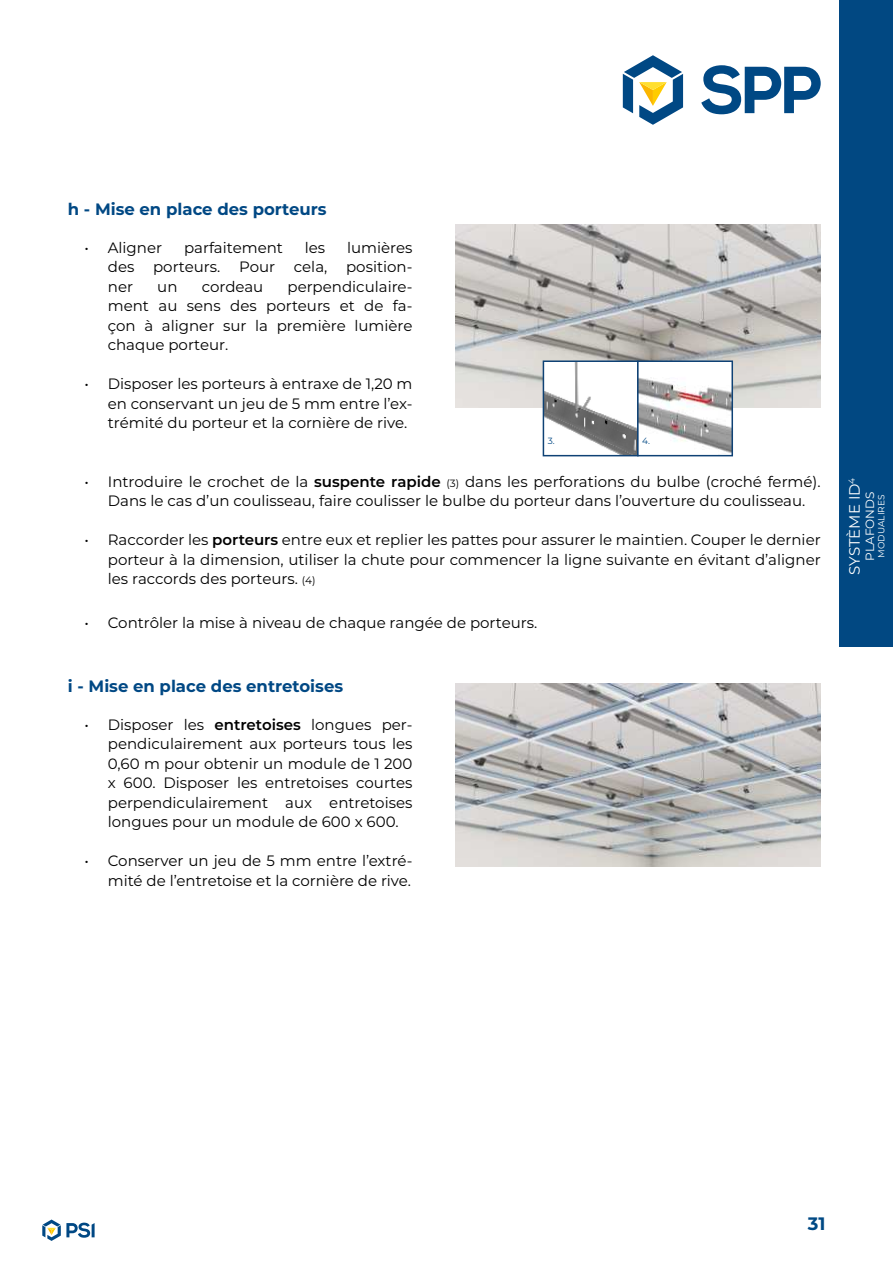
<style>
.page{position:relative;width:893px;height:1263px;background:#fff}
.page>*{position:absolute;margin:0;border:0;box-sizing:border-box;transform-origin:0 0}
.t1{font:700 18px "Montserrat";color:#004984}
.t2{font:700 16.5px "Montserrat";color:#004884}
.t3{font:15px/19.5px "Montserrat";color:#000;text-align:justify}
.t4{font:15px "Montserrat";color:#fff}
.t5{font:12px "Montserrat";color:#fff}
.t6{font:9px "Montserrat";color:#fff}
.t7{font:9px "Montserrat";color:#004884}
.s1{font-weight:600}
.s2{font-size:10.5px}
</style>
<div class="page">
<div style="left:839px;top:0;width:54px;height:647px;background:#014882"></div>
<svg style="left:42px;top:1219px;width:53px;height:22px"></svg>
<img style="left:455px;top:225px;width:366px;height:183px">
<img style="left:546px;top:363px;width:90px;height:90px">
<div style="left:543px;top:360px;width:96px;height:96px;border:2px solid #0f4275"></div>
<img style="left:640px;top:363px;width:90px;height:90px">
<div style="left:637px;top:360px;width:96px;height:96px;border:2px solid #0f4275"></div>
<img style="left:455px;top:683px;width:366px;height:183px">
<svg style="left:701px;top:65px;width:120px;height:49px"></svg>
<svg style="left:623px;top:55px;width:60px;height:70px"></svg>
<p class="t2" style="left:68px;top:201px;width:260px">h - Mise en place des porteurs</p>
<p class="t3" style="left:84px;top:238px;width:79px">• Aligner</p>
<p class="t3" style="left:184px;top:238px;width:100px">parfaitement</p>
<p class="t3" style="left:305px;top:238px;width:22px">les</p>
<p class="t3" style="left:108px;top:238px;width:306px;text-indent:239px">lumières des porteurs. Pour cela, position&shy;ner</p>
<p class="t3" style="left:108px;top:277px;width:306px;text-indent:180px">perpendiculaire&shy;ment au sens des porteurs et de fa&shy;çon à aligner sur la première lumière chaque porteur.</p>
<p class="t3" style="left:108px;top:375px;width:306px;text-indent:-23px">• Disposer les porteurs à entraxe de 1,20 m en conservant un jeu de 5 mm entre l’ex&shy;trémité du porteur et la cornière de rive.</p>
<p class="t3" style="left:157px;top:277px;width:22px">un</p>
<p class="t3" style="left:202px;top:277px;width:63px">cordeau</p>
<p class="t7" style="left:548px;top:436px;width:8px">3.</p>
<p class="t7" style="left:642px;top:436px;width:10px">4.</p>
<p class="t3" style="left:84px;top:472px;width:738px;text-align:center">• Introduire le crochet de la <span class="s1">suspente rapide</span> <span class="s2">(3)</span> dans les perforations du bulbe (croché fermé).<br>Dans le cas d’un coulisseau, faire coulisser le bulbe du porteur dans l’ouverture du coulisseau.</p>
<p class="t3" style="left:108px;top:531px;width:714px;text-indent:-23px">• Raccorder les <span class="s1">porteurs</span> entre eux et replier les pattes pour assurer le maintien. Couper le dernier porteur à la dimension, utiliser la chute pour commencer la ligne suivante en évitant d’aligner les raccords des porteurs. <span class="s2">(4)</span></p>
<p class="t3" style="left:84px;top:613px;width:454px">• Contrôler la mise à niveau de chaque rangée de porteurs.</p>
<p class="t2" style="left:68px;top:677px;width:277px">i - Mise en place des entretoises</p>
<p class="t3" style="left:108px;top:715px;width:306px;text-indent:-23px">• Disposer les <span class="s1">entretoises</span> longues per&shy;pendiculairement aux porteurs tous les 0,60 m pour obtenir un module de 1 200 x 600. Disposer les entretoises courtes perpendiculairement aux entretoises longues pour un module de 600 x 600.</p>
<p class="t3" style="left:84px;top:851px;width:330px;text-align:right">• Conserver un jeu de 5 mm entre l’extré&shy;mité de l’entretoise et la cornière de rive.</p>
<p class="t4" style="left:846px;top:575px;width:99px;rotate:-90deg">SYSTÈME ID<sup>4</sup></p>
<p class="t5" style="left:863px;top:561px;width:70px;rotate:-90deg">PLAFONDS</p>
<p class="t6" style="left:876px;top:558px;width:65px;rotate:-90deg">MODUALIRES</p>
<p class="t1" style="left:808px;top:1214px;width:19px">31</p>
</div>
